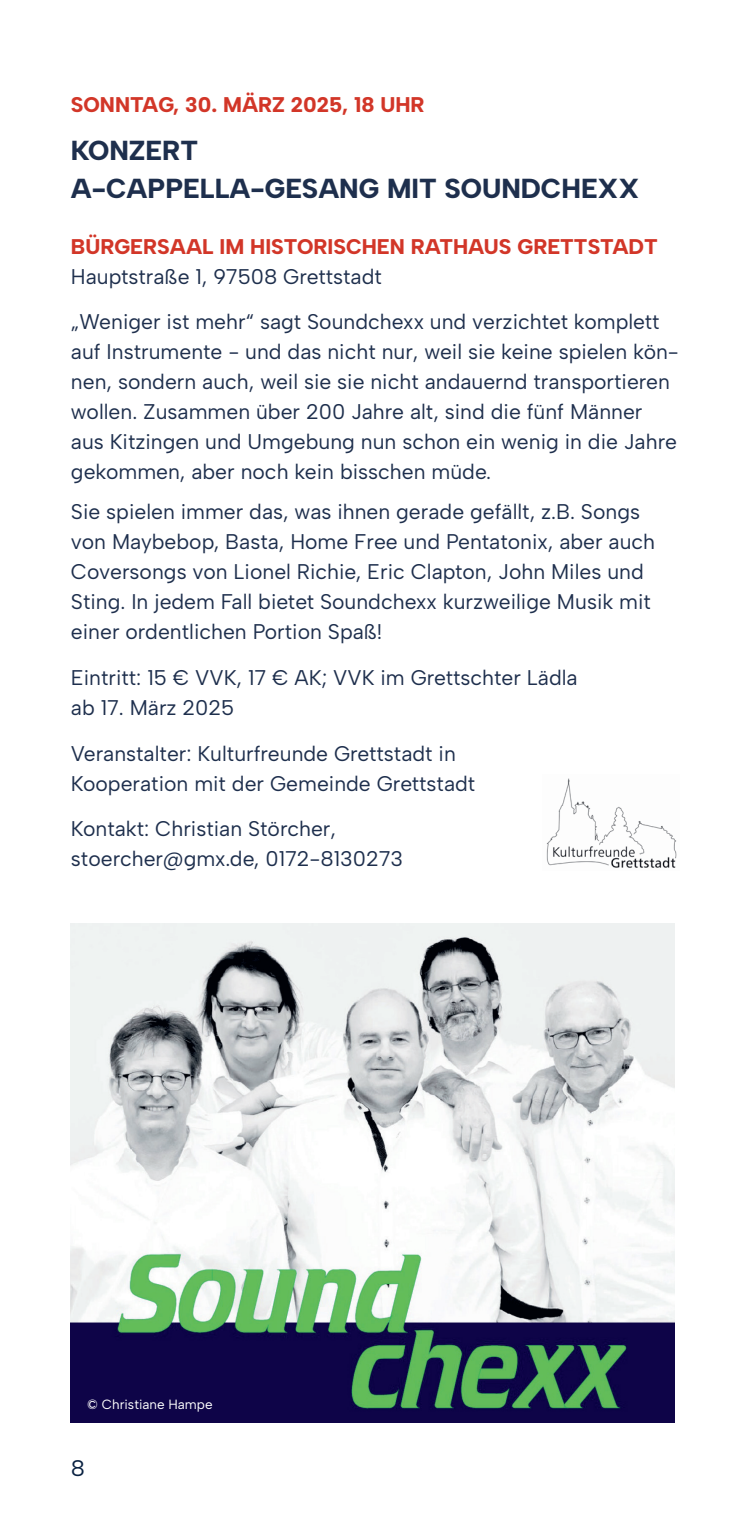
<style>
.page{position:relative;width:745px;height:1531px;background:#fff}
.page>*{position:absolute;margin:0;border:0;box-sizing:border-box;transform-origin:0 0}
.t1{font:800 27.5px/37.5px "Albert Sans";color:#1e2f4d}
.t2{font:22.5px "Albert Sans";color:#092141}
.t3{font:21.25px/30px "Albert Sans";color:#1e2f4d}
.t4{font:800 21.25px "Albert Sans";color:#d23628}
.t5{font:13.5px "Albert Sans";color:#fff}
</style>
<div class="page">
<img style="left:71px;top:923px;width:602px;height:500px">
<img style="left:546px;top:778px;width:131px;height:90px">
<p class="t4" style="left:71px;top:92px;width:355px">SONNTAG, 30. MÄRZ 2025, 18 UHR</p>
<p class="t1" style="left:71px;top:132px;width:569px">KONZERT<br>A-CAPPELLA-GESANG MIT SOUNDCHEXX</p>
<p class="t4" style="left:71px;top:233px;width:588px">BÜRGERSAAL IM HISTORISCHEN RATHAUS GRETTSTADT</p>
<p class="t3" style="left:71px;top:254px;width:589px;line-height:45px">Hauptstraße 1, 97508 Grettstadt<br>„Weniger ist mehr“ sagt Soundchexx und verzichtet komplett</p>
<p class="t3" style="left:71px;top:336px;width:609px">auf Instrumente - und das nicht nur, weil sie keine spielen kön&shy;nen, sondern auch, weil sie sie nicht andauernd transportieren wollen. Zusammen über 200 Jahre alt, sind die fünf Männer aus Kitzingen und Umgebung nun schon ein wenig in die Jahre gekommen, aber noch kein bisschen müde.</p>
<p class="t3" style="left:71px;top:497px;width:585px">Sie spielen immer das, was ihnen gerade gefällt, z.B. Songs von Maybebop, Basta, Home Free und Pentatonix, aber auch Coversongs von Lionel Richie, Eric Clapton, John Miles und Sting. In jedem Fall bietet Soundchexx kurzweilige Musik mit einer ordentlichen Portion Spaß!</p>
<p class="t3" style="left:71px;top:662px;width:508px">Eintritt: 15 € VVK, 17 € AK; VVK im Grettschter Lädla ab 17. März 2025</p>
<p class="t3" style="left:71px;top:738px;width:405px">Veranstalter: Kulturfreunde Grettstadt in<br>Kooperation mit der Gemeinde Grettstadt</p>
<p class="t3" style="left:71px;top:814px;width:333px">Kontakt: Christian Störcher, stoercher@gmx.de, 0172-8130273</p>
<p class="t5" style="left:87px;top:1396px;width:127px">© Christiane Hampe</p>
<p class="t2" style="left:71px;top:1454px;width:16px">8</p>
</div>
